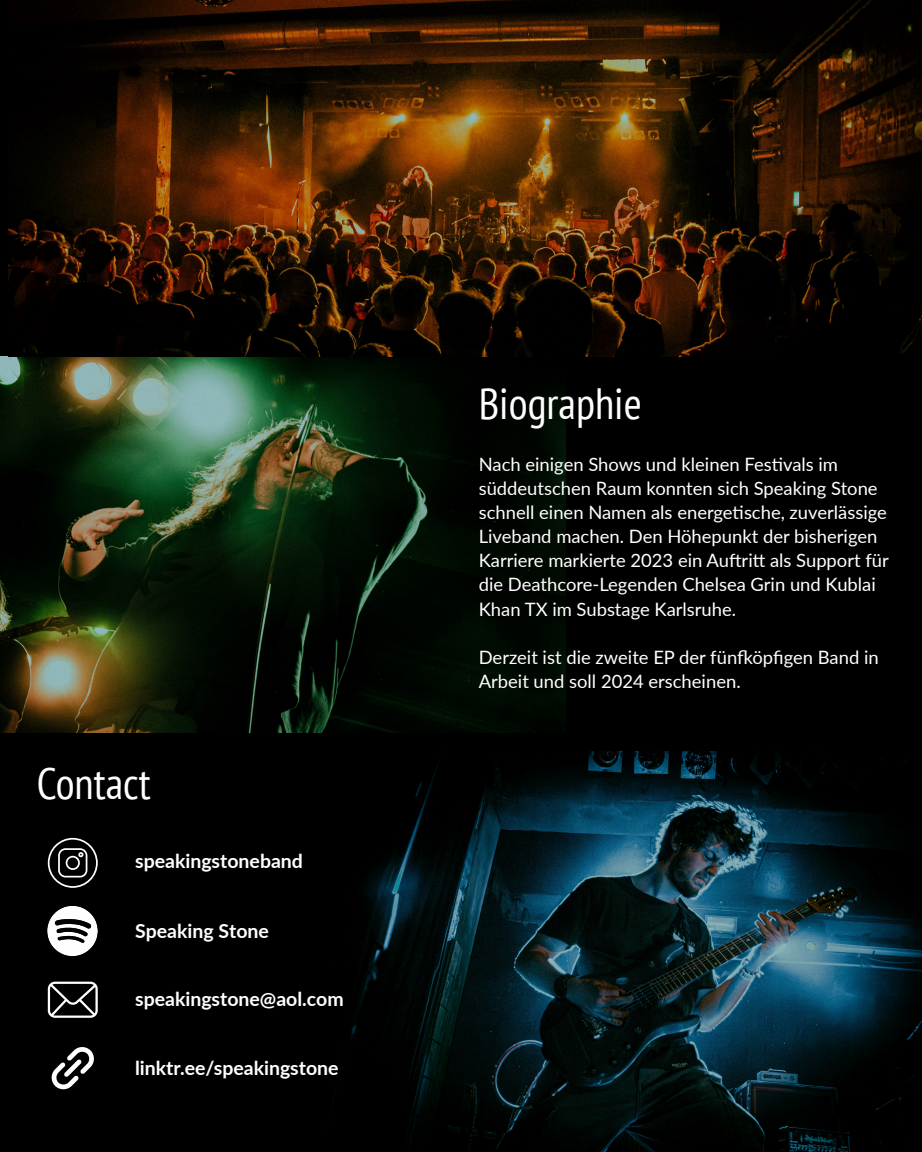
<style>
.page{position:relative;width:922px;height:1152px;background:#fff}
.page>*{position:absolute;margin:0;border:0;box-sizing:border-box;transform-origin:0 0}
.t1{font:condensed 43.6px "PT Sans";color:#fff}
.t2{font:700 19.6px "Lato";color:#fff}
.t3{font:18.4px/24px "Lato";color:#fff}
</style>
<div class="page">
<div style="left:0;top:744px;width:922px;height:408px;background:#000"></div>
<div style="left:0;top:341px;width:922px;height:403px;background:#000"></div>
<img style="left:351px;top:752px;width:571px;height:400px">
<img style="left:0;top:356px;width:565px;height:377px">
<svg style="left:48px;top:838px;width:50px;height:50px"></svg>
<img style="left:48px;top:906px;width:50px;height:50px">
<svg style="left:48px;top:982px;width:50px;height:36px"></svg>
<svg style="left:51px;top:1047px;width:43px;height:43px"></svg>
<img style="left:8px;top:0;width:914px;height:356px">
<h1 class="t1" style="left:37px;top:755px;width:115px">Contact</h1>
<p class="t2" style="left:135px;top:846px;width:169px">speakingstoneband</p>
<p class="t2" style="left:135px;top:916px;width:135px">Speaking Stone</p>
<p class="t2" style="left:135px;top:985px;width:210px">speakingstone@aol.com</p>
<p class="t2" style="left:135px;top:1053px;width:205px">linktr.ee/speakingstone</p>
<h1 class="t1" style="left:479px;top:376px;width:165px">Biographie</h1>
<p class="t3" style="left:479px;top:452px;width:411px">Nach einigen Shows und kleinen Festivals im süddeutschen Raum konnten sich Speaking Stone schnell einen Namen als energetische, zuverlässige Liveband machen. Den Höhepunkt der bisherigen Karriere markierte 2023 ein Auftritt als Support für die Deathcore-Legenden Chelsea Grin und Kublai Khan TX im Substage Karlsruhe.</p>
<p class="t3" style="left:479px;top:644px;width:401px">Derzeit ist die zweite EP der fünfköpfigen Band in<br>Arbeit und soll 2024 erscheinen.</p>
</div>
